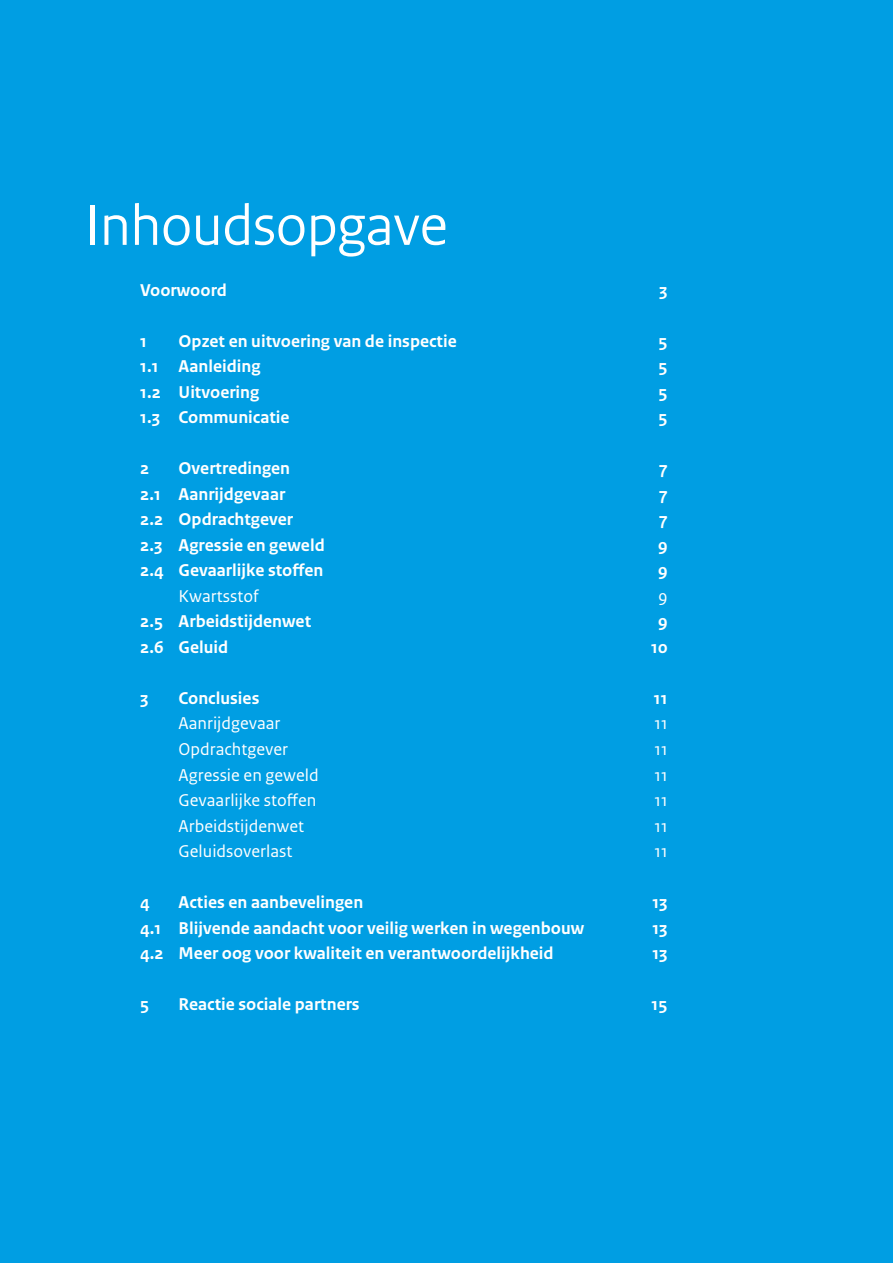
<style>
.page{position:relative;width:893px;height:1263px;background:#009ee3}
.page>*{position:absolute;margin:0;border:0;box-sizing:border-box;transform-origin:0 0}
.t1{font:60px "Rijksoverheid Sans Heading";color:#fff}
.t2{font:700 18px "Rijksoverheid Sans Text";color:#fff}
.t3{font:18px "Rijksoverheid Sans Text";color:#fff}
</style>
<div class="page">
<h1 class="t1" style="left:85px;top:191px;width:364px">Inhoudsopgave</h1>
<p class="t2" style="left:140px;top:280px;width:88px">Voorwoord</p>
<p class="t2" style="left:659px;top:280px;width:10px">3</p>
<p class="t2" style="left:140px;top:331px;width:8px">1</p>
<p class="t2" style="left:179px;top:331px;width:280px">Opzet en uitvoering van de inspectie</p>
<p class="t2" style="left:658px;top:331px;width:11px">5</p>
<p class="t2" style="left:140px;top:356px;width:122px">1.1 Aanleiding</p>
<p class="t2" style="left:658px;top:356px;width:11px">5</p>
<p class="t2" style="left:140px;top:382px;width:121px">1.2 Uitvoering</p>
<p class="t2" style="left:658px;top:382px;width:11px">5</p>
<p class="t2" style="left:140px;top:407px;width:151px">1.3 Communicatie</p>
<p class="t2" style="left:658px;top:407px;width:11px">5</p>
<p class="t2" style="left:140px;top:458px;width:11px">2</p>
<p class="t2" style="left:179px;top:458px;width:113px">Overtredingen</p>
<p class="t2" style="left:659px;top:458px;width:10px">7</p>
<p class="t2" style="left:140px;top:484px;width:147px">2.1 Aanrijdgevaar</p>
<p class="t2" style="left:659px;top:484px;width:10px">7</p>
<p class="t2" style="left:140px;top:509px;width:154px">2.2 Opdrachtgever</p>
<p class="t2" style="left:659px;top:509px;width:10px">7</p>
<p class="t2" style="left:140px;top:535px;width:186px">2.3 Agressie en geweld</p>
<p class="t2" style="left:658px;top:535px;width:11px">9</p>
<p class="t2" style="left:140px;top:560px;width:185px">2.4 Gevaarlijke stoffen</p>
<p class="t2" style="left:658px;top:560px;width:11px">9</p>
<p class="t3" style="left:179px;top:586px;width:82px">Kwartsstof</p>
<p class="t3" style="left:658px;top:586px;width:11px">9</p>
<p class="t2" style="left:140px;top:611px;width:172px">2.5 Arbeidstijdenwet</p>
<p class="t2" style="left:658px;top:611px;width:11px">9</p>
<p class="t2" style="left:140px;top:637px;width:89px">2.6 Geluid</p>
<p class="t2" style="left:651px;top:637px;width:18px">10</p>
<p class="t2" style="left:140px;top:688px;width:10px">3</p>
<p class="t2" style="left:179px;top:688px;width:82px">Conclusies</p>
<p class="t2" style="left:654px;top:688px;width:15px">11</p>
<p class="t3" style="left:179px;top:713px;width:103px">Aanrijdgevaar</p>
<p class="t3" style="left:654px;top:713px;width:15px">11</p>
<p class="t3" style="left:179px;top:739px;width:111px">Opdrachtgever</p>
<p class="t3" style="left:654px;top:739px;width:15px">11</p>
<p class="t3" style="left:179px;top:764px;width:142px">Agressie en geweld</p>
<p class="t3" style="left:654px;top:764px;width:15px">11</p>
<p class="t3" style="left:179px;top:790px;width:139px">Gevaarlijke stoffen</p>
<p class="t3" style="left:654px;top:790px;width:15px">11</p>
<p class="t3" style="left:179px;top:815px;width:127px">Arbeidstijdenwet</p>
<p class="t3" style="left:654px;top:815px;width:15px">11</p>
<p class="t3" style="left:179px;top:841px;width:115px">Geluidsoverlast</p>
<p class="t3" style="left:654px;top:841px;width:15px">11</p>
<p class="t2" style="left:140px;top:892px;width:11px">4</p>
<p class="t2" style="left:179px;top:892px;width:186px">Acties en aanbevelingen</p>
<p class="t2" style="left:652px;top:892px;width:17px">13</p>
<p class="t2" style="left:140px;top:917px;width:445px">4.1 Blijvende aandacht voor veilig werken in wegenbouw</p>
<p class="t2" style="left:652px;top:917px;width:17px">13</p>
<p class="t2" style="left:140px;top:943px;width:415px">4.2 Meer oog voor kwaliteit en verantwoordelijkheid</p>
<p class="t2" style="left:652px;top:943px;width:17px">13</p>
<p class="t2" style="left:140px;top:994px;width:11px">5</p>
<p class="t2" style="left:179px;top:994px;width:183px">Reactie sociale partners</p>
<p class="t2" style="left:651px;top:994px;width:18px">15</p>
</div>
